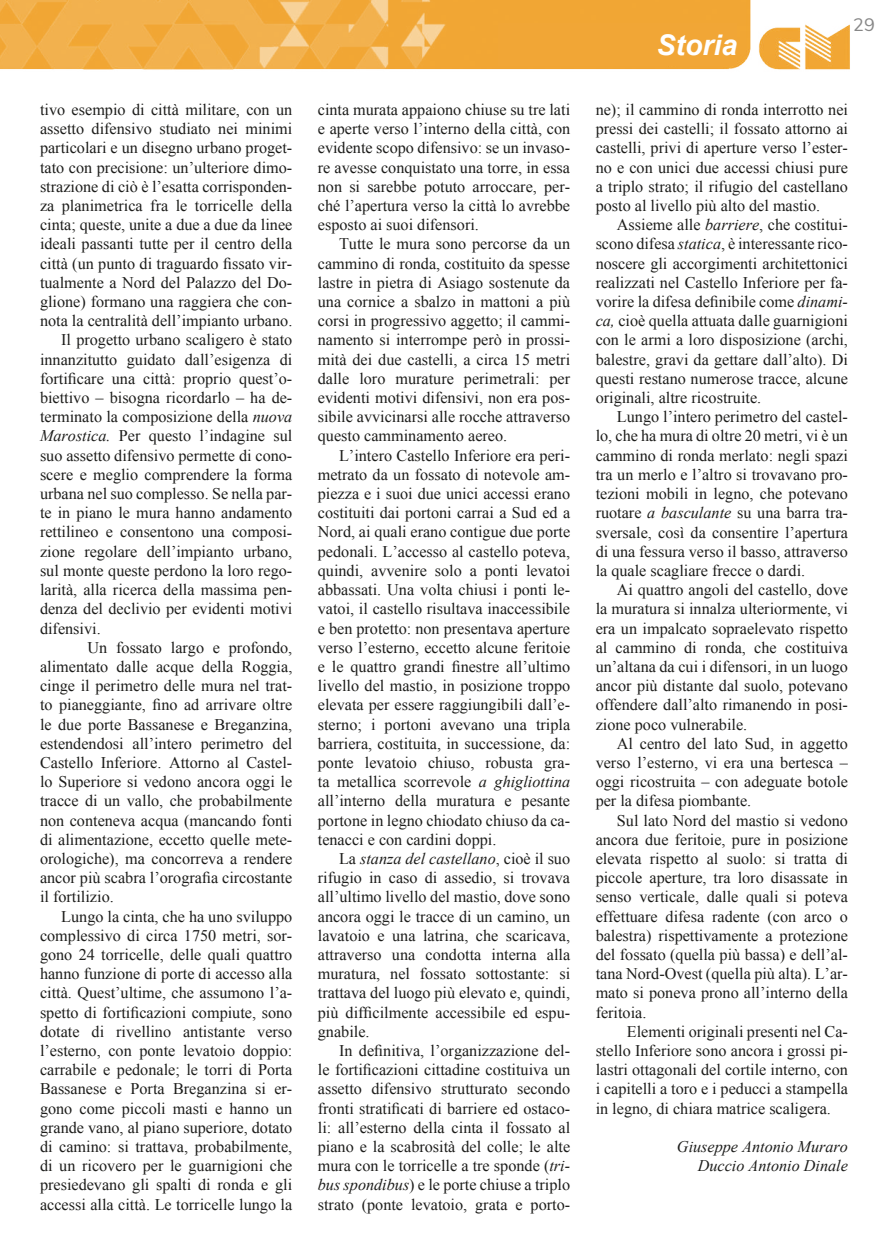
<style>
.page{position:relative;width:888px;height:1258px;background:#fff}
.page>*{position:absolute;margin:0;border:0;box-sizing:border-box;transform-origin:0 0}
.t1{font:italic 700 28.5px "Arial";color:#fff}
.t2{font:18px "Nunito";color:#878787}
.t3{font:16.2px/19.2px "Times New Roman";color:#1d1d1b;text-align:justify}
.t4{font:italic 16.2px/19.2px "Times New Roman";color:#1d1d1b;text-align:right}
.s1{font-style:italic}
</style>
<div class="page">
<img style="left:0;top:0;width:850px;height:70px">
<div style="left:498px;top:23px;width:239px;height:43px;background:#f1a636"></div>
<p class="t3" style="left:40px;top:100px;width:254px">tivo esempio di città militare, con un</p>
<p class="t3" style="left:40px;top:119px;width:254px">assetto difensivo studiato nei minimi</p>
<p class="t3" style="left:40px;top:138px;width:254px">particolari e un disegno urbano proget-</p>
<p class="t3" style="left:40px;top:157px;width:254px">tato con precisione: un’ulteriore dimo-</p>
<p class="t3" style="left:40px;top:177px;width:254px">strazione di ciò è l’esatta corrisponden-</p>
<p class="t3" style="left:40px;top:196px;width:254px">za planimetrica fra le torricelle della</p>
<p class="t3" style="left:40px;top:215px;width:254px">cinta; queste, unite a due a due da linee</p>
<p class="t3" style="left:40px;top:234px;width:254px">ideali passanti tutte per il centro della</p>
<p class="t3" style="left:40px;top:253px;width:254px">città (un punto di traguardo fissato vir-</p>
<p class="t3" style="left:40px;top:273px;width:254px">tualmente a Nord del Palazzo del Do-</p>
<p class="t3" style="left:40px;top:292px;width:254px">glione) formano una raggiera che con-</p>
<p class="t3" style="left:40px;top:311px;width:254px">nota la centralità dell’impianto urbano.</p>
<p class="t3" style="left:61px;top:330px;width:233px">Il progetto urbano scaligero è stato</p>
<p class="t3" style="left:40px;top:349px;width:254px">innanzitutto guidato dall’esigenza di</p>
<p class="t3" style="left:40px;top:369px;width:254px">fortificare una città: proprio quest’o-</p>
<p class="t3" style="left:40px;top:388px;width:254px">biettivo – bisogna ricordarlo – ha de-</p>
<p class="t3" style="left:40px;top:407px;width:254px">terminato la composizione della <span class="s1">nuova</span></p>
<p class="t3" style="left:40px;top:426px;width:254px"><span class="s1">Marostica.</span> Per questo l’indagine sul</p>
<p class="t3" style="left:40px;top:445px;width:254px">suo assetto difensivo permette di cono-</p>
<p class="t3" style="left:40px;top:465px;width:254px">scere e meglio comprendere la forma</p>
<p class="t3" style="left:40px;top:484px;width:254px">urbana nel suo complesso. Se nella par-</p>
<p class="t3" style="left:40px;top:503px;width:254px">te in piano le mura hanno andamento</p>
<p class="t3" style="left:40px;top:522px;width:254px">rettilineo e consentono una composi-</p>
<p class="t3" style="left:40px;top:541px;width:254px">zione regolare dell’impianto urbano,</p>
<p class="t3" style="left:40px;top:561px;width:254px">sul monte queste perdono la loro rego-</p>
<p class="t3" style="left:40px;top:580px;width:254px">larità, alla ricerca della massima pen-</p>
<p class="t3" style="left:40px;top:599px;width:254px">denza del declivio per evidenti motivi</p>
<p class="t3" style="left:40px;top:618px;width:62px">difensivi.</p>
<p class="t3" style="left:88px;top:637px;width:206px">Un fossato largo e profondo,</p>
<p class="t3" style="left:40px;top:657px;width:254px">alimentato dalle acque della Roggia,</p>
<p class="t3" style="left:40px;top:676px;width:254px">cinge il perimetro delle mura nel trat-</p>
<p class="t3" style="left:40px;top:695px;width:254px">to pianeggiante, fino ad arrivare oltre</p>
<p class="t3" style="left:40px;top:714px;width:254px">le due porte Bassanese e Breganzina,</p>
<p class="t3" style="left:40px;top:733px;width:254px">estendendosi all’intero perimetro del</p>
<p class="t3" style="left:40px;top:753px;width:254px">Castello Inferiore. Attorno al Castel-</p>
<p class="t3" style="left:40px;top:772px;width:254px">lo Superiore si vedono ancora oggi le</p>
<p class="t3" style="left:40px;top:791px;width:254px">tracce di un vallo, che probabilmente</p>
<p class="t3" style="left:40px;top:810px;width:254px">non conteneva acqua (mancando fonti</p>
<p class="t3" style="left:40px;top:829px;width:254px">di alimentazione, eccetto quelle mete-</p>
<p class="t3" style="left:40px;top:849px;width:254px">orologiche), ma concorreva a rendere</p>
<p class="t3" style="left:40px;top:868px;width:254px">ancor più scabra l’orografia circostante</p>
<p class="t3" style="left:40px;top:887px;width:75px">il fortilizio.</p>
<p class="t3" style="left:61px;top:906px;width:233px">Lungo la cinta, che ha uno sviluppo</p>
<p class="t3" style="left:40px;top:925px;width:254px">complessivo di circa 1750 metri, sor-</p>
<p class="t3" style="left:40px;top:945px;width:254px">gono 24 torricelle, delle quali quattro</p>
<p class="t3" style="left:40px;top:964px;width:254px">hanno funzione di porte di accesso alla</p>
<p class="t3" style="left:40px;top:983px;width:254px">città. Quest’ultime, che assumono l’a-</p>
<p class="t3" style="left:40px;top:1002px;width:254px">spetto di fortificazioni compiute, sono</p>
<p class="t3" style="left:40px;top:1021px;width:254px">dotate di rivellino antistante verso</p>
<p class="t3" style="left:40px;top:1041px;width:254px">l’esterno, con ponte levatoio doppio:</p>
<p class="t3" style="left:40px;top:1060px;width:254px">carrabile e pedonale; le torri di Porta</p>
<p class="t3" style="left:40px;top:1079px;width:254px">Bassanese e Porta Breganzina si er-</p>
<p class="t3" style="left:40px;top:1098px;width:254px">gono come piccoli masti e hanno un</p>
<p class="t3" style="left:40px;top:1117px;width:254px">grande vano, al piano superiore, dotato</p>
<p class="t3" style="left:40px;top:1137px;width:254px">di camino: si trattava, probabilmente,</p>
<p class="t3" style="left:40px;top:1156px;width:254px">di un ricovero per le guarnigioni che</p>
<p class="t3" style="left:40px;top:1175px;width:254px">presiedevano gli spalti di ronda e gli</p>
<p class="t3" style="left:40px;top:1194px;width:254px">accessi alla città. Le torricelle lungo la</p>
<p class="t3" style="left:318px;top:100px;width:254px">cinta murata appaiono chiuse su tre lati e aperte verso l’interno della città, con evidente scopo difensivo: se un invaso&shy;re avesse conquistato una torre, in essa non si sarebbe potuto arroccare, per&shy;ché l’apertura verso la città lo avrebbe esposto ai suoi difensori.</p>
<p class="t3" style="left:318px;top:234px;width:254px;text-indent:21px">Tutte le mura sono percorse da un cammino di ronda, costituito da spesse lastre in pietra di Asiago sostenute da una cornice a sbalzo in mattoni a più corsi in progressivo aggetto; il cammi&shy;namento si interrompe però in prossi&shy;mità dei due castelli, a circa 15 metri dalle loro murature perimetrali: per evidenti motivi difensivi, non era pos&shy;sibile avvicinarsi alle rocche attraverso questo camminamento aereo.</p>
<p class="t3" style="left:318px;top:445px;width:254px;text-indent:21px">L’intero Castello Inferiore era peri&shy;metrato da un fossato di notevole am&shy;piezza e i suoi due unici accessi erano costituiti dai portoni carrai a Sud ed a Nord, ai quali erano contigue due porte pedonali. L’accesso al castello poteva, quindi, avvenire solo a ponti levatoi abbassati. Una volta chiusi i ponti le&shy;vatoi, il castello risultava inaccessibile e ben protetto: non presentava aperture verso l’esterno, eccetto alcune feritoie e le quattro grandi finestre all’ultimo livello del mastio, in posizione troppo elevata per essere raggiungibili dall’e&shy;sterno; i portoni avevano una tripla barriera, costituita, in successione, da: ponte levatoio chiuso, robusta gra&shy;ta metallica scorrevole <span class="s1">a ghigliottina </span>all’interno della muratura e pesante portone in legno chiodato chiuso da ca&shy;tenacci e con cardini doppi.</p>
<p class="t3" style="left:318px;top:849px;width:254px;text-indent:21px">La <span class="s1">stanza del castellano</span>, cioè il suo rifugio in caso di assedio, si trovava all’ultimo livello del mastio, dove sono ancora oggi le tracce di un camino, un lavatoio e una latrina, che scaricava, attraverso una condotta interna alla muratura, nel fossato sottostante: si trattava del luogo più elevato e, quindi, più difficilmente accessibile ed espu&shy;gnabile.</p>
<p class="t3" style="left:318px;top:1041px;width:254px;text-indent:21px">In definitiva, l’organizzazione del&shy;le fortificazioni cittadine costituiva un assetto difensivo strutturato secondo fronti stratificati di barriere ed ostaco&shy;li: all’esterno della cinta il fossato al piano e la scabrosità del colle; le alte mura con le torricelle a tre sponde (<span class="s1">tri&shy;bus spondibus</span>) e le porte chiuse a triplo strato (ponte levatoio, grata e porto-</p>
<h1 class="t1" style="left:657px;top:26px;width:82px">Storia</h1>
<p class="t2" style="left:853px;top:11px;width:23px">29</p>
<p class="t3" style="left:596px;top:100px;width:254px">ne); il cammino di ronda interrotto nei pressi dei castelli; il fossato attorno ai castelli, privi di aperture verso l’ester&shy;no e con unici due accessi chiusi pure a triplo strato; il rifugio del castellano posto al livello più alto del mastio.</p>
<p class="t3" style="left:596px;top:215px;width:254px;text-indent:21px">Assieme alle <span class="s1">barriere</span>, che costitui&shy;scono difesa <span class="s1">statica</span>, è interessante rico&shy;noscere gli accorgimenti architettonici realizzati nel Castello Inferiore per fa&shy;vorire la difesa definibile come <span class="s1">dinami&shy;ca,</span> cioè quella attuata dalle guarnigioni con le armi a loro disposizione (archi, balestre, gravi da gettare dall’alto). Di questi restano numerose tracce, alcune originali, altre ricostruite.</p>
<p class="t3" style="left:596px;top:407px;width:254px;text-indent:21px">Lungo l’intero perimetro del castel&shy;lo, che ha mura di oltre 20 metri, vi è un cammino di ronda merlato: negli spazi tra un merlo e l’altro si trovavano pro&shy;tezioni mobili in legno, che potevano ruotare <span class="s1">a basculante</span> su una barra tra&shy;sversale, così da consentire l’apertura di una fessura verso il basso, attraverso la quale scagliare frecce o dardi.</p>
<p class="t3" style="left:596px;top:580px;width:254px;text-indent:21px">Ai quattro angoli del castello, dove la muratura si innalza ulteriormente, vi era un impalcato sopraelevato rispetto al cammino di ronda, che costituiva un’altana da cui i difensori, in un luogo ancor più distante dal suolo, potevano offendere dall’alto rimanendo in posi&shy;zione poco vulnerabile.</p>
<p class="t3" style="left:596px;top:733px;width:254px;text-indent:21px">Al centro del lato Sud, in aggetto verso l’esterno, vi era una bertesca – oggi ricostruita – con adeguate botole per la difesa piombante.</p>
<p class="t3" style="left:596px;top:810px;width:254px;text-indent:21px">Sul lato Nord del mastio si vedono ancora due feritoie, pure in posizione elevata rispetto al suolo: si tratta di piccole aperture, tra loro disassate in senso verticale, dalle quali si poteva effettuare difesa radente (con arco o balestra) rispettivamente a protezione del fossato (quella più bassa) e dell’al&shy;tana Nord-Ovest (quella più alta). L’ar&shy;mato si poneva prono all’interno della feritoia.</p>
<p class="t3" style="left:596px;top:1021px;width:254px;text-indent:31px">Elementi originali presenti nel Ca&shy;stello Inferiore sono ancora i grossi pi&shy;lastri ottagonali del cortile interno, con i capitelli a toro e i peducci a stampella in legno, di chiara matrice scaligera.</p>
<p class="t4" style="left:677px;top:1136px;width:173px">Giuseppe Antonio Muraro<br>Duccio Antonio Dinale</p>
</div>
